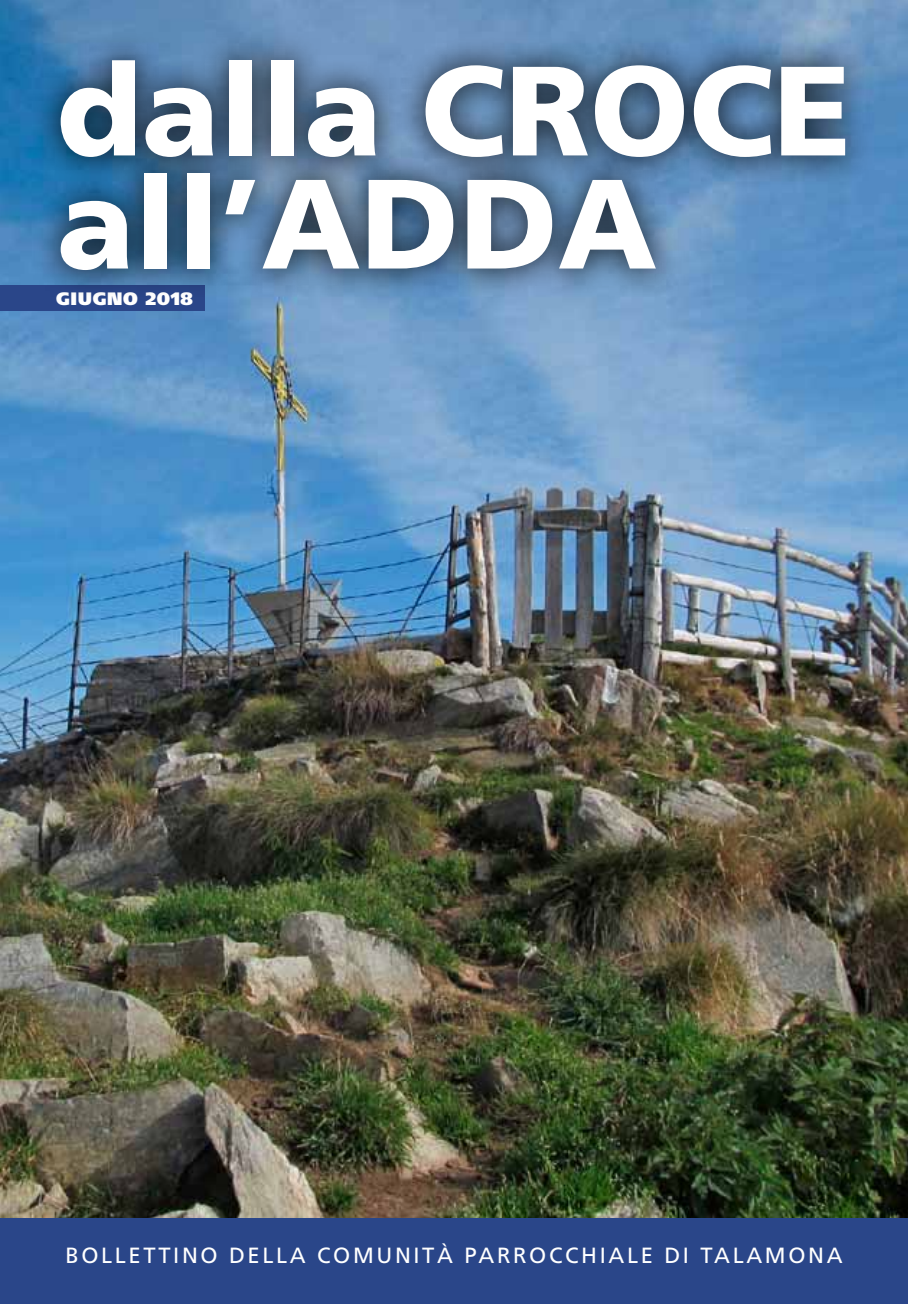
<style>
.page{position:relative;width:908px;height:1304px;background:#fff}
.page>*{position:absolute;margin:0;border:0;box-sizing:border-box;transform-origin:0 0}
.t1{font:900 127px/113px "Frutiger";color:#fff}
.t2{font:22px "Frutiger";letter-spacing:.12em;color:#fff}
.t3{font:900 18px "Frutiger";letter-spacing:.03em;color:#fff}
</style>
<div class="page">
<img style="left:0;top:0;width:907px;height:1219px">
<div style="left:0;top:1219px;width:907px;height:85px;background:#2a4689"></div>
<div style="left:0;top:286px;width:204px;height:25px;background:#2a4689"></div>
<div style="left:30px;top:30px;width:844px;height:270px;background:#000;opacity:.7"></div>
<h1 class="t1" style="left:57px;top:52px;width:795px">dalla CROCE all’ADDA</h1>
<p class="t3" style="left:56px;top:288px;width:138px">GIUGNO 2018</p>
<p class="t2" style="left:65px;top:1242px;width:778px">BOLLETTINO DELLA COMUNITÀ PARROCCHIALE DI TALAMONA</p>
</div>
